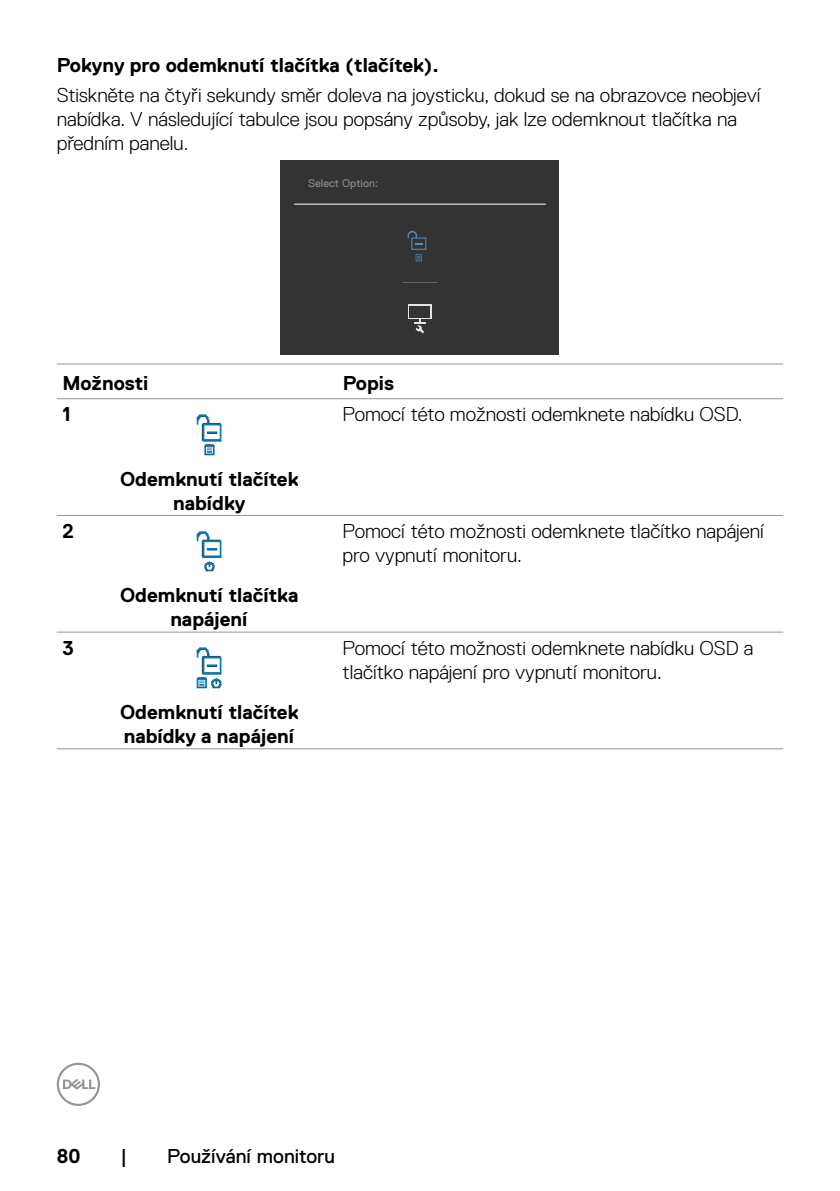
<style>
.page{position:relative;width:840px;height:1191px;background:#fff}
.page>*{position:absolute;margin:0;border:0;box-sizing:border-box;transform-origin:0 0}
.t1{font:300 20px/24px "Dell Replica";color:#000}
.t2{font:700 20px/24px "Dell Replica";color:#000;text-align:center}
.t3{font:20px "Dell Replica";color:#000}
.t4{font:11.2px "Dell Replica";color:#888}
</style>
<div class="page">
<svg style="left:57px;top:1062px;width:43px;height:44px"></svg>
<div style="left:280px;top:160px;width:279px;height:195px;background:#333"></div>
<hr style="left:294px;top:204px;width:251px;height:1px;background:#fff">
<hr style="left:402px;top:282px;width:35px;height:1px;background:#666">
<svg style="left:408px;top:304px;width:23px;height:15px"></svg>
<div style="left:409px;top:306px;width:21px;height:11px;background:#333"></div>
<svg style="left:414px;top:318px;width:11px;height:15px"></svg>
<svg style="left:407px;top:230px;width:19px;height:31px"></svg>
<svg style="left:57px;top:364px;width:24px;height:1px"></svg>
<hr style="left:81px;top:364px;width:256px;height:1px;background:#939598">
<hr style="left:337px;top:364px;width:445px;height:1px;background:#939598">
<svg style="left:57px;top:398px;width:24px;height:1px"></svg>
<hr style="left:81px;top:398px;width:256px;height:1px;background:#939598">
<hr style="left:337px;top:398px;width:445px;height:1px;background:#939598">
<svg style="left:57px;top:515px;width:24px;height:1px"></svg>
<hr style="left:81px;top:515px;width:256px;height:1px;background:#939598">
<hr style="left:337px;top:515px;width:445px;height:1px;background:#939598">
<svg style="left:57px;top:632px;width:24px;height:1px"></svg>
<hr style="left:81px;top:632px;width:256px;height:1px;background:#939598">
<hr style="left:337px;top:632px;width:445px;height:1px;background:#939598">
<svg style="left:57px;top:748px;width:24px;height:1px"></svg>
<hr style="left:81px;top:748px;width:256px;height:1px;background:#939598">
<hr style="left:337px;top:748px;width:445px;height:1px;background:#939598">
<img style="left:196px;top:414px;width:26px;height:42px">
<img style="left:196px;top:531px;width:26px;height:41px">
<img style="left:196px;top:647px;width:26px;height:42px">
<p class="t2" style="left:57px;top:53px;width:383px">Pokyny pro odemknutí tlačítka (tlačítek).</p>
<p class="t1" style="left:57px;top:83px;width:704px">Stiskněte na čtyři sekundy směr doleva na joysticku, dokud se na obrazovce neobjeví nabídka. V následující tabulce jsou popsány způsoby, jak lze odemknout tlačítka na předním panelu.</p>
<p class="t4" style="left:308px;top:177px;width:71px">Select Option:</p>
<p class="t2" style="left:62px;top:371px;width:87px">Možnosti</p>
<p class="t2" style="left:342px;top:371px;width:53px">Popis</p>
<p class="t2" style="left:62px;top:402px;width:10px">1</p>
<p class="t1" style="left:342px;top:402px;width:401px">Pomocí této možnosti odemknete nabídku OSD.</p>
<p class="t2" style="left:62px;top:519px;width:13px">2</p>
<p class="t2" style="left:62px;top:636px;width:13px">3</p>
<p class="t2" style="left:120px;top:467px;width:180px">Odemknutí tlačítek nabídky</p>
<p class="t2" style="left:120px;top:583px;width:180px">Odemknutí tlačítka napájení</p>
<p class="t2" style="left:120px;top:700px;width:180px;text-align:left">Odemknutí tlačítek nabídky a napájení</p>
<p class="t1" style="left:342px;top:519px;width:422px">Pomocí této možnosti odemknete tlačítko napájení pro vypnutí monitoru.</p>
<p class="t1" style="left:342px;top:636px;width:412px">Pomocí této možnosti odemknete nabídku OSD a tlačítko napájení pro vypnutí monitoru.</p>
<p class="t2" style="left:57px;top:1143px;width:25px">80</p>
<p class="t3" style="left:120px;top:1144px;width:8px">|</p>
<p class="t3" style="left:167px;top:1144px;width:169px">Používání monitoru</p>
</div>
